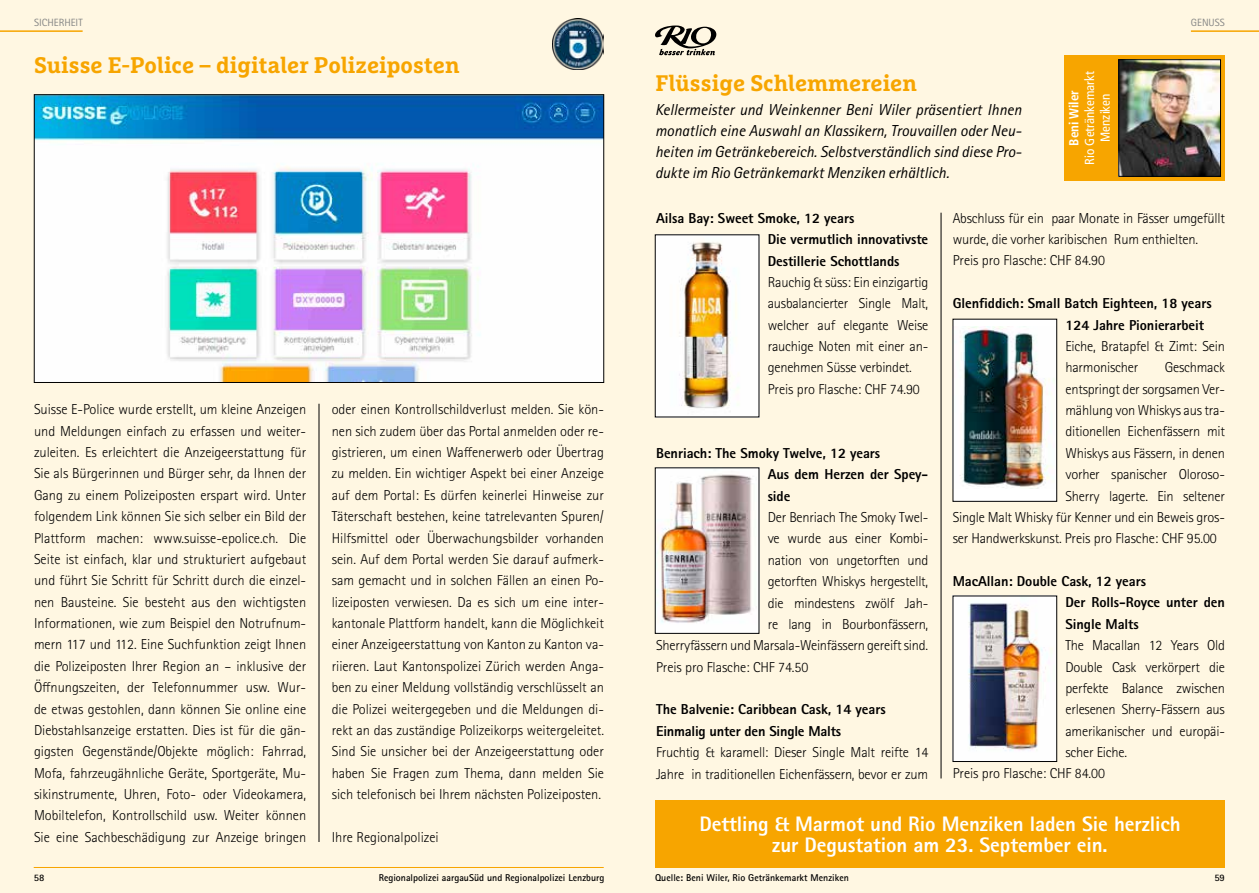
<style>
.page{position:relative;width:1259px;height:893px;background:#fff}
.page>*{position:absolute;margin:0;border:0;box-sizing:border-box;transform-origin:0 0}
.t1{font:700 22.5px "Marselis Slab Pro";color:#f7a500}
.t2{font:800 21px/21.5px "Rotis Sans Serif Std";letter-spacing:-.005em;color:#fff;text-align:center}
.t3{font:italic 15.9px/21px "Rotis Sans Serif Std";color:#000;text-align:justify}
.t4{font:300 14.4px/21.3px "Rotis Sans Serif Std";letter-spacing:-.015em;color:#000}
.t5{font:800 14.4px/21.3px "Rotis Sans Serif Std";letter-spacing:-.005em;color:#000}
.t6{font:condensed 13.05px/15.8px "Frutiger LT Std";color:#fff;text-align:center}
.t7{font:700 condensed 13.05px "Frutiger LT Std";color:#fff}
.t8{font:10.5px "Rotis Sans Serif Std";color:#868786}
.t9{font:700 9.9px "Rotis Sans Serif Std";color:#000}
</style>
<div class="page">
<div style="left:0;top:0;width:629px;height:893px;background:#fff7e2"></div>
<hr style="left:0;top:30px;width:83px;height:2px;background:#f7a500">
<hr style="left:34px;top:867px;width:570px;height:1px;background:#f7a500">
<img style="left:552px;top:18px;width:51px;height:52px">
<div style="left:629px;top:0;width:630px;height:893px;background:#fff7e2"></div>
<svg style="left:655px;top:26px;width:62px;height:29px"></svg>
<hr style="left:940px;top:213px;width:1px;height:565px;background:#000">
<div style="left:1064px;top:55px;width:161px;height:126px;background:#f7a500"></div>
<img style="left:1120px;top:62px;width:98px;height:113px">
<div style="left:1118px;top:60px;width:102px;height:117px;border:1px solid #000"></div>
<hr style="left:1191px;top:30px;width:68px;height:2px;background:#f7a500">
<img style="left:657px;top:237px;width:100px;height:178px">
<div style="left:655px;top:800px;width:570px;height:67px;background:#f7a500"></div>
<img style="left:657px;top:470px;width:100px;height:160px">
<div style="left:953px;top:319px;width:103px;height:182px;background:#fff"></div>
<img style="left:960px;top:327px;width:94px;height:161px">
<div style="left:952px;top:319px;width:105px;height:183px;border:1px solid #000"></div>
<img style="left:954px;top:598px;width:101px;height:162px">
<div style="left:952px;top:596px;width:105px;height:166px;border:1px solid #000"></div>
<img style="left:36px;top:96px;width:566px;height:285px">
<div style="left:34px;top:94px;width:570px;height:289px;border:1px solid #000"></div>
<hr style="left:319px;top:404px;width:1px;height:438px;background:#000">
<p class="t8" style="left:34px;top:16px;width:50px">SICHERHEIT</p>
<h1 class="t1" style="left:34px;top:51px;width:427px">Suisse E-Police – digitaler Polizeiposten</h1>
<p class="t4" style="left:34px;top:399px;width:274px;text-align:justify">Suisse E-Police wurde erstellt, um kleine Anzeigen und Meldungen einfach zu erfassen und weiter&shy;zuleiten. Es erleichtert die Anzeigeerstattung für Sie als Bürgerinnen und Bürger sehr, da Ihnen der Gang zu einem Polizeiposten erspart wird. Unter folgendem Link können Sie sich selber ein Bild der Plattform machen: www.suisse-epolice.ch. Die Seite ist einfach, klar und strukturiert aufgebaut und führt Sie Schritt für Schritt durch die einzel&shy;nen Bausteine. Sie besteht aus den wichtigsten Informationen, wie zum Beispiel den Notrufnum&shy;mern 117 und 112. Eine Suchfunktion zeigt Ihnen die Polizeiposten Ihrer Region an – inklusive der Öffnungszeiten, der Telefonnummer usw. Wur&shy;de etwas gestohlen, dann können Sie online eine Diebstahlsanzeige erstatten. Dies ist für die gän&shy;gigsten Gegenstände/Objekte möglich: Fahrrad, Mofa, fahrzeugähnliche Geräte, Sportgeräte, Mu&shy;sikinstrumente, Uhren, Foto- oder Videokamera, Mobiltelefon, Kontrollschild usw. Weiter können Sie eine Sachbeschädigung zur Anzeige bringen</p>
<p class="t4" style="left:332px;top:399px;width:274px;text-align:justify">oder einen Kontrollschildverlust melden. Sie kön&shy;nen sich zudem über das Portal anmelden oder re&shy;gistrieren, um einen Waffenerwerb oder Übertrag zu melden. Ein wichtiger Aspekt bei einer Anzeige auf dem Portal: Es dürfen keinerlei Hinweise zur Täterschaft bestehen, keine tatrelevanten Spuren/ Hilfsmittel oder Überwachungsbilder vorhanden sein. Auf dem Portal werden Sie darauf aufmerk&shy;sam gemacht und in solchen Fällen an einen Po&shy;lizeiposten verwiesen. Da es sich um eine inter&shy;kantonale Plattform handelt, kann die Möglichkeit einer Anzeigeerstattung von Kanton zu Kanton va&shy;riieren. Laut Kantonspolizei Zürich werden Anga&shy;ben zu einer Meldung vollständig verschlüsselt an die Polizei weitergegeben und die Meldungen di&shy;rekt an das zuständige Polizeikorps weitergeleitet.<br>Sind Sie unsicher bei der Anzeigeerstattung oder haben Sie Fragen zum Thema, dann melden Sie sich telefonisch bei Ihrem nächsten Polizeiposten.</p>
<p class="t4" style="left:332px;top:827px;width:108px">Ihre Regionalpolizei</p>
<h1 class="t1" style="left:655px;top:69px;width:263px">Flüssige Schlemmereien</h1>
<p class="t3" style="left:655px;top:100px;width:368px">Kellermeister und Weinkenner Beni Wiler präsentiert Ihnen monatlich eine Auswahl an Klassikern, Trouvaillen oder Neu&shy;heiten im Getränkebereich. Selbstverständlich sind diese Pro&shy;dukte im Rio Getränkemarkt Menziken erhältlich.</p>
<p class="t6" style="left:1082px;top:165px;width:95px;rotate:-90deg">Rio Getränkemarkt<br>Menziken</p>
<p class="t7" style="left:1066px;top:146px;width:57px;rotate:-90deg">Beni Wiler</p>
<p class="t8" style="left:1191px;top:16px;width:36px">GENUSS</p>
<p class="t5" style="left:767px;top:207px;width:162px;text-indent:-112px">Ailsa Bay: Sweet Smoke, 12 years<br>Die vermutlich innovativste<br>Destillerie Schottlands</p>
<p class="t4" style="left:767px;top:272px;width:162px">Rauchig &amp; süss: Ein einzigartig ausbalancierter Single Malt, welcher auf elegante Weise rauchige Noten mit einer an&shy;genehmen Süsse verbindet.<br>Preis pro Flasche: CHF 74.90</p>
<p class="t5" style="left:767px;top:442px;width:162px;text-indent:-112px">Benriach: The Smoky Twelve, 12 years<br>Aus dem Herzen der Spey&shy;side</p>
<p class="t4" style="left:767px;top:507px;width:162px">Der Benriach The Smoky Twel-</p>
<p class="t4" style="left:767px;top:528px;width:162px">ve wurde aus einer Kombi-</p>
<p class="t4" style="left:767px;top:549px;width:162px">nation von ungetorften und</p>
<p class="t4" style="left:767px;top:571px;width:162px">getorften Whiskys hergestellt,</p>
<p class="t4" style="left:767px;top:592px;width:162px">die mindestens zwölf Jah-</p>
<p class="t4" style="left:767px;top:614px;width:162px">re lang in Bourbonfässern,</p>
<p class="t4" style="left:656px;top:635px;width:274px">Sherryfässern und Marsala-Weinfässern gereift sind.</p>
<p class="t4" style="left:656px;top:656px;width:154px">Preis pro Flasche: CHF 74.50</p>
<p class="t5" style="left:656px;top:699px;width:231px">The Balvenie: Caribbean Cask, 14 years<br>Einmalig unter den Single Malts</p>
<p class="t4" style="left:656px;top:742px;width:274px">Fruchtig &amp; karamell: Dieser Single Malt reifte 14<br>Jahre in traditionellen Eichenfässern, bevor er zum</p>
<p class="t4" style="left:952px;top:207px;width:274px">Abschluss für ein paar Monate in Fässer umgefüllt wurde, die vorher karibischen Rum enthielten.<br>Preis pro Flasche: CHF 84.90</p>
<p class="t5" style="left:1065px;top:292px;width:148px;text-indent:-113px">Glenfiddich: Small Batch Eighteen, 18 years<br>124 Jahre Pionierarbeit</p>
<p class="t4" style="left:1065px;top:336px;width:161px">Eiche, Bratapfel &amp; Zimt: Sein harmonischer</p>
<p class="t4" style="left:1164px;top:357px;width:62px">Geschmack</p>
<p class="t4" style="left:1065px;top:378px;width:161px">entspringt der sorgsamen Ver-</p>
<p class="t4" style="left:1065px;top:400px;width:161px">mählung von Whiskys aus tra-</p>
<p class="t4" style="left:1065px;top:421px;width:161px">ditionellen Eichenfässern mit</p>
<p class="t4" style="left:1065px;top:442px;width:161px">Whiskys aus Fässern, in denen</p>
<p class="t4" style="left:1065px;top:464px;width:161px">vorher spanischer Oloroso-</p>
<p class="t4" style="left:1065px;top:485px;width:161px">Sherry lagerte. Ein seltener</p>
<p class="t4" style="left:952px;top:507px;width:274px">Single Malt Whisky für Kenner und ein Beweis gros-</p>
<p class="t4" style="left:952px;top:528px;width:266px">ser Handwerkskunst. Preis pro Flasche: CHF 95.00</p>
<p class="t5" style="left:1065px;top:570px;width:161px;text-indent:-113px">MacAllan: Double Cask, 12 years<br>Der Rolls-Royce unter den<br>Single Malts</p>
<p class="t4" style="left:1065px;top:635px;width:161px">The Macallan 12 Years Old</p>
<p class="t4" style="left:1065px;top:656px;width:161px">Double Cask verkörpert die</p>
<p class="t4" style="left:1065px;top:678px;width:161px">perfekte Balance zwischen</p>
<p class="t4" style="left:1065px;top:699px;width:161px">erlesenen Sherry-Fässern aus</p>
<p class="t4" style="left:1065px;top:720px;width:161px">amerikanischer und europäi-</p>
<p class="t4" style="left:1065px;top:742px;width:63px">scher Eiche.</p>
<p class="t4" style="left:952px;top:763px;width:154px">Preis pro Flasche: CHF 84.00</p>
<h2 class="t2" style="left:699px;top:812px;width:483px">Dettling &amp; Marmot und Rio Menziken laden Sie herzlich zur Degustation am 23. September ein.</h2>
<p class="t9" style="left:34px;top:871px;width:12px">58</p>
<p class="t9" style="left:379px;top:872px;width:227px">Regionalpolizei aargauSüd und Regionalpolizei Lenzburg</p>
<p class="t9" style="left:655px;top:871px;width:195px">Quelle: Beni Wiler, Rio Getränkemarkt Menziken</p>
<p class="t9" style="left:1214px;top:871px;width:12px">59</p>
</div>
